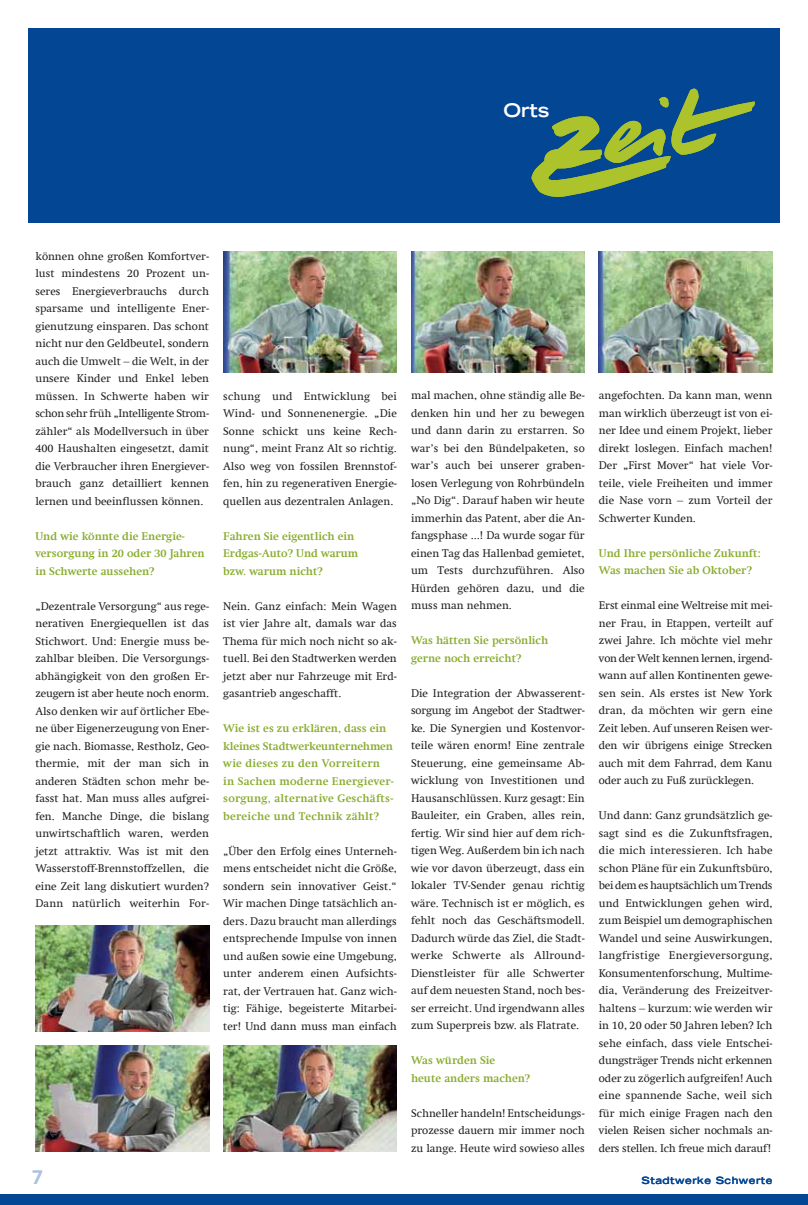
<style>
.page{position:relative;width:808px;height:1205px;background:#fff}
.page>*{position:absolute;margin:0;border:0;box-sizing:border-box;transform-origin:0 0}
.t1{font:700 expanded 18.75px "Trade Gothic LT Std";color:#fff}
.t2{font:18.75px "Trade Gothic LT Std Bd 2";color:#b1c3df}
.t3{font:11.25px/17.5px "Swift Com";color:#231f20;text-align:justify}
.t4{font:700 11.25px/17.5px "Swift Com";color:#88ac2e}
.t5{font:700 11.25px/17.5px "Swift Com";letter-spacing:.02em;color:#88ac2e}
.t6{font:700 expanded 10px "Trade Gothic LT Std";letter-spacing:.05em;color:#034694}
</style>
<div class="page">
<div style="left:0;top:1194px;width:808px;height:11px;background:#034694"></div>
<div style="left:28px;top:28px;width:752px;height:195px;background:#034694"></div>
<svg style="left:531px;top:88px;width:224px;height:109px"></svg>
<img style="left:223px;top:252px;width:174px;height:120px">
<img style="left:411px;top:252px;width:174px;height:120px">
<img style="left:599px;top:252px;width:173px;height:120px">
<img style="left:223px;top:1045px;width:174px;height:107px">
<img style="left:35px;top:1045px;width:174px;height:107px">
<img style="left:35px;top:925px;width:174px;height:106px">
<h1 class="t1" style="left:503px;top:99px;width:47px">Orts</h1>
<p class="t3" style="left:35px;top:247px;width:175px">können ohne großen Komfortver&shy;lust mindestens 20 Prozent un&shy;seres Energieverbrauchs durch sparsame und intelligente Ener&shy;gienutzung einsparen. Das schont nicht nur den Geldbeutel, sondern auch die Umwelt – die Welt, in der unsere Kinder und Enkel leben müssen. In Schwerte haben wir schon sehr früh „Intelligente Strom&shy;zähler“ als Modellversuch in über 400 Haushalten eingesetzt, damit die Verbraucher ihren Energiever&shy;brauch ganz detailliert kennen lernen und beeinflussen können.</p>
<p class="t4" style="left:35px;top:527px;width:171px">Und wie könnte die Energie&shy;versorgung in 20 oder 30 Jahren in Schwerte aussehen?</p>
<p class="t3" style="left:35px;top:597px;width:175px">„Dezentrale Versorgung“ aus rege&shy;nerativen Energiequellen ist das Stichwort. Und: Energie muss be&shy;zahlbar bleiben. Die Versorgungs&shy;abhängigkeit von den großen Er&shy;zeugern ist aber heute noch enorm.<br>Also denken wir auf örtlicher Ebe&shy;ne über Eigenerzeugung von Ener&shy;gie nach. Biomasse, Restholz, Geo&shy;thermie, mit der man sich in anderen Städten schon mehr be&shy;fasst hat. Man muss alles aufgrei&shy;fen. Manche Dinge, die bislang unwirtschaftlich waren, werden jetzt attraktiv. Was ist mit den Wasserstoff-Brennstoffzellen, die eine Zeit lang diskutiert wurden?<br>Dann natürlich weiterhin For-</p>
<p class="t3" style="left:223px;top:387px;width:175px">schung und Entwicklung bei Wind- und Sonnenenergie. „Die Sonne schickt uns keine Rech&shy;nung“, meint Franz Alt so richtig.<br>Also weg von fossilen Brennstof&shy;fen, hin zu regenerativen Energie&shy;quellen aus dezentralen Anlagen.</p>
<p class="t4" style="left:223px;top:527px;width:137px">Fahren Sie eigentlich ein<br>Erdgas-Auto? Und warum bzw. warum nicht?</p>
<p class="t3" style="left:223px;top:597px;width:175px">Nein. Ganz einfach: Mein Wagen ist vier Jahre alt, damals war das Thema für mich noch nicht so ak&shy;tuell. Bei den Stadtwerken werden jetzt aber nur Fahrzeuge mit Erd&shy;gasantrieb angeschafft.</p>
<p class="t5" style="left:223px;top:720px;width:172px">Wie ist es zu erklären, dass ein kleines Stadtwerkeunternehmen wie dieses zu den Vorreitern<br>in Sachen moderne Energiever&shy;sorgung, alternative Geschäfts&shy;bereiche und Technik zählt?</p>
<p class="t3" style="left:223px;top:842px;width:175px">„Über den Erfolg eines Unterneh&shy;mens entscheidet nicht die Größe, sondern sein innovativer Geist.“ Wir machen Dinge tatsächlich an&shy;ders. Dazu braucht man allerdings entsprechende Impulse von innen und außen sowie eine Umgebung, unter anderem einen Aufsichts&shy;rat, der Vertrauen hat. Ganz wich&shy;tig: Fähige, begeisterte Mitarbei&shy;ter! Und dann muss man einfach</p>
<p class="t3" style="left:411px;top:387px;width:175px">mal machen, ohne ständig alle Be&shy;denken hin und her zu bewegen und dann darin zu erstarren. So war’s bei den Bündelpaketen, so war’s auch bei unserer graben&shy;losen Verlegung von Rohrbündeln „No Dig“. Darauf haben wir heute immerhin das Patent, aber die An&shy;fangsphase ...! Da wurde sogar für einen Tag das Hallenbad gemietet, um Tests durchzuführen. Also Hürden gehören dazu, und die muss man nehmen.</p>
<p class="t4" style="left:411px;top:632px;width:139px">Was hätten Sie persönlich gerne noch erreicht?</p>
<p class="t3" style="left:411px;top:684px;width:175px">Die Integration der Abwasserent&shy;sorgung im Angebot der Stadtwer&shy;ke. Die Synergien und Kostenvor&shy;teile wären enorm! Eine zentrale Steuerung, eine gemeinsame Ab&shy;wicklung von Investitionen und Hausanschlüssen. Kurz gesagt: Ein Bauleiter, ein Graben, alles rein, fertig. Wir sind hier auf dem rich&shy;tigen Weg. Außerdem bin ich nach wie vor davon überzeugt, dass ein lokaler TV-Sender genau richtig wäre. Technisch ist er möglich, es fehlt noch das Geschäftsmodell.<br>Dadurch würde das Ziel, die Stadt&shy;werke Schwerte als Allround-Dienstleister für alle Schwerter auf dem neuesten Stand, noch bes&shy;ser erreicht. Und irgendwann alles zum Superpreis bzw. als Flatrate.</p>
<p class="t4" style="left:411px;top:1052px;width:121px">Was würden Sie<br>heute anders machen?</p>
<p class="t3" style="left:411px;top:1104px;width:175px">Schneller handeln! Entscheidungs&shy;prozesse dauern mir immer noch zu lange. Heute wird sowieso alles</p>
<p class="t3" style="left:599px;top:387px;width:175px">angefochten. Da kann man, wenn man wirklich überzeugt ist von ei&shy;ner Idee und einem Projekt, lieber direkt loslegen. Einfach machen!<br>Der „First Mover“ hat viele Vor&shy;teile, viele Freiheiten und immer die Nase vorn – zum Vorteil der Schwerter Kunden.</p>
<p class="t4" style="left:599px;top:544px;width:163px">Und Ihre persönliche Zukunft:<br>Was machen Sie ab Oktober?</p>
<p class="t3" style="left:599px;top:597px;width:175px">Erst einmal eine Weltreise mit mei&shy;ner Frau, in Etappen, verteilt auf zwei Jahre. Ich möchte viel mehr von der Welt kennen lernen, irgend&shy;wann auf allen Kontinenten gewe&shy;sen sein. Als erstes ist New York dran, da möchten wir gern eine Zeit leben. Auf unseren Reisen wer&shy;den wir übrigens einige Strecken auch mit dem Fahrrad, dem Kanu oder auch zu Fuß zurücklegen.</p>
<p class="t3" style="left:599px;top:807px;width:175px">Und dann: Ganz grundsätzlich ge&shy;sagt sind es die Zukunftsfragen, die mich interessieren. Ich habe schon Pläne für ein Zukunftsbüro, bei dem es hauptsächlich um Trends und Entwicklungen gehen wird, zum Beispiel um demographischen Wandel und seine Auswirkungen, langfristige Energieversorgung, Konsumentenforschung, Multime&shy;dia, Veränderung des Freizeitver&shy;haltens – kurzum: wie werden wir in 10, 20 oder 50 Jahren leben? Ich sehe einfach, dass viele Entschei&shy;dungsträger Trends nicht erkennen oder zu zögerlich aufgreifen! Auch eine spannende Sache, weil sich für mich einige Fragen nach den vielen Reisen sicher nochmals an&shy;ders stellen. Ich freue mich darauf!</p>
<h1 class="t2" style="left:32px;top:1170px;width:13px">7</h1>
<p class="t6" style="left:642px;top:1174px;width:132px">Stadtwerke Schwerte</p>
</div>
